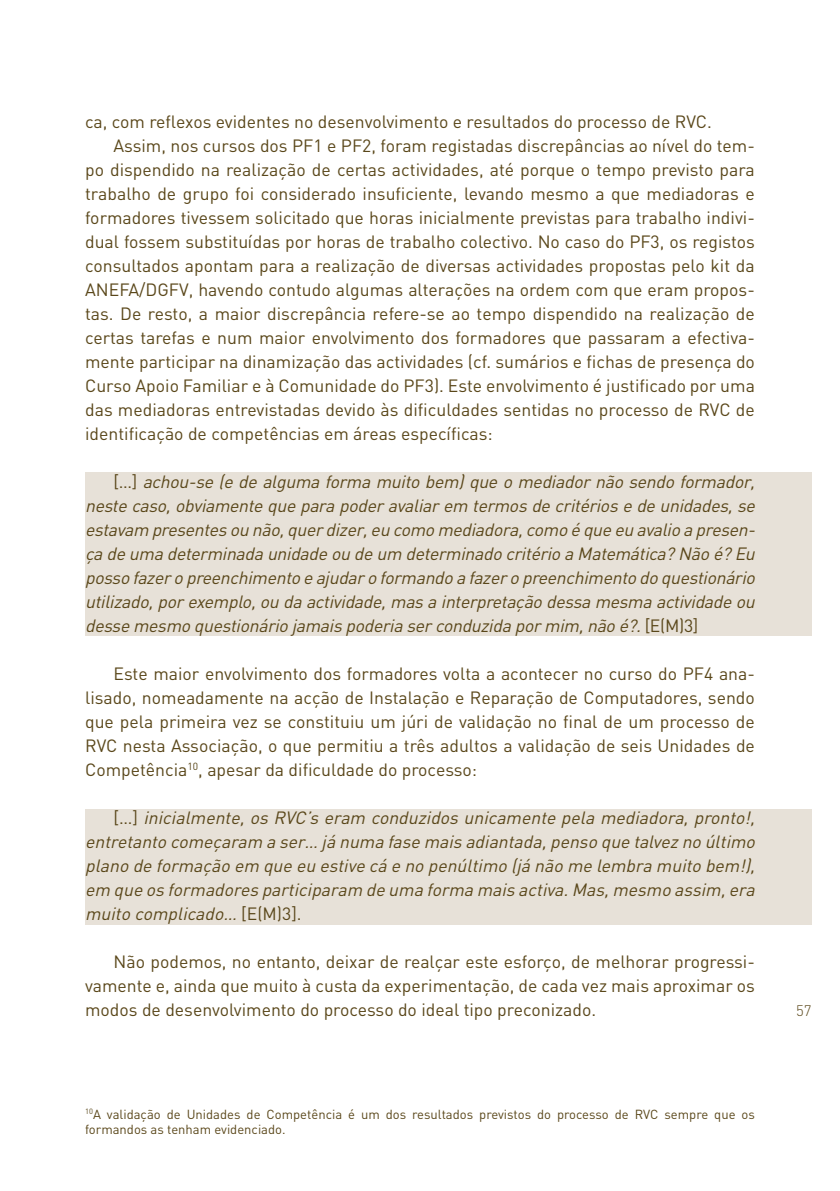
<style>
.page{position:relative;width:840px;height:1191px;background:#fff}
.page>*{position:absolute;margin:0;border:0;box-sizing:border-box;transform-origin:0 0}
.t1{font:17.6px/24px "DIN";color:#5a471a;text-align:justify}
.t2{font:italic 17.6px/24px "DIN";letter-spacing:-.01em;color:#5a471a;text-align:justify}
.t3{font:300 15px "DIN";color:#5a471a}
.Texto_de_balão{font:13px/15.6px "DIN";color:#5a471a}
.s1{font-style:normal}
</style>
<div class="page">
<div style="left:85px;top:472px;width:726px;height:163px;background:#e7e1d8"></div>
<div style="left:85px;top:809px;width:726px;height:115px;background:#e7e1d8"></div>
<p class="t1" style="left:85px;top:109px;width:627px">ca, com reflexos evidentes no desenvolvimento e resultados do processo de RVC.</p>
<p class="t1" style="left:85px;top:133px;width:671px;text-indent:28px">Assim, nos cursos dos PF1 e PF2, foram registadas discrepâncias ao nível do tem&shy;po dispendido na realização de certas actividades, até porque o tempo previsto para trabalho de grupo foi considerado insuficiente, levando mesmo a que mediadoras e formadores tivessem solicitado que horas inicialmente previstas para trabalho indivi&shy;dual fossem substituídas por horas de trabalho colectivo. No caso do PF3, os registos consultados apontam para a realização de diversas actividades propostas pelo kit da ANEFA/DGFV, havendo contudo algumas alterações na ordem com que eram propos&shy;tas. De resto, a maior discrepância refere-se ao tempo dispendido na realização de certas tarefas e num maior envolvimento dos formadores que passaram a efectiva&shy;mente participar na dinamização das actividades (cf. sumários e fichas de presença do Curso Apoio Familiar e à Comunidade do PF3). Este envolvimento é justificado por uma das mediadoras entrevistadas devido às dificuldades sentidas no processo de RVC de identificação de competências em áreas específicas:</p>
<p class="t2" style="left:85px;top:469px;width:675px;text-indent:28px"><span class="s1">[ … ]</span> achou-se (e de algumaformamuito bem)que o mediadornão sendo formador, neste caso,obviamente que parapoderavaliarem termosde critériose de unidades,se estavam presentesou não,querdizer,eu como mediadora,como é que eu avalio apresen&shy;çade umadeterminadaunidade ou de um determinado critério aMatemática?Não é?Eu posso fazero preenchimento e ajudaro formando afazero preenchimento do questionário utilizado,porexemplo,ou daactividade,masainterpretação dessamesmaactividade ou desse mesmo questionário jamaispoderiaserconduzidapormim,não é?.<span class="s1">[ E ( M ) 3 ]</span></p>
<p class="t1" style="left:85px;top:661px;width:671px;text-indent:28px">Este maior envolvimento dos formadores volta a acontecer no curso do PF4 ana&shy;lisado, nomeadamente na acção de Instalação e Reparação de Computadores, sendo que pela primeira vez se constituiu um júri de validação no final de um processo de RVC nesta Associação, o que permitiu a três adultos a validação de seis Unidades de Competência<sup>10</sup>, apesar da dificuldade do processo:</p>
<p class="t2" style="left:85px;top:805px;width:675px;text-indent:28px"><span class="s1">[ … ]</span> inicialmente, os RVC’s eram conduzidos unicamente pela mediadora, pronto!, entretanto começaram a ser… já numa fase mais adiantada,penso que talvezno último plano de formação em que eu estive cá e no penúltimo (já não me lembra muito bem!), em que os formadores participaram de uma forma mais activa.Mas,mesmo assim,era muito complicado… <span class="s1">[ E ( M ) 3 ] .</span></p>
<p class="t1" style="left:85px;top:949px;width:671px;text-indent:28px">Não podemos, no entanto, deixar de realçar este esforço, de melhorar progressi&shy;vamente e, ainda que muito à custa da experimentação, de cada vez mais aproximar os modos de desenvolvimento do processo do ideal tipo preconizado.</p>
<p class="Texto_de_balão" style="left:85px;top:1106px;width:671px"><sup>10</sup>A validação de Unidades de Competência é um dos resultados previstos do processo de RVC sempre que os formandos as tenham evidenciado.</p>
<p class="t3" style="left:795px;top:1001px;width:8px">57</p>
</div>
